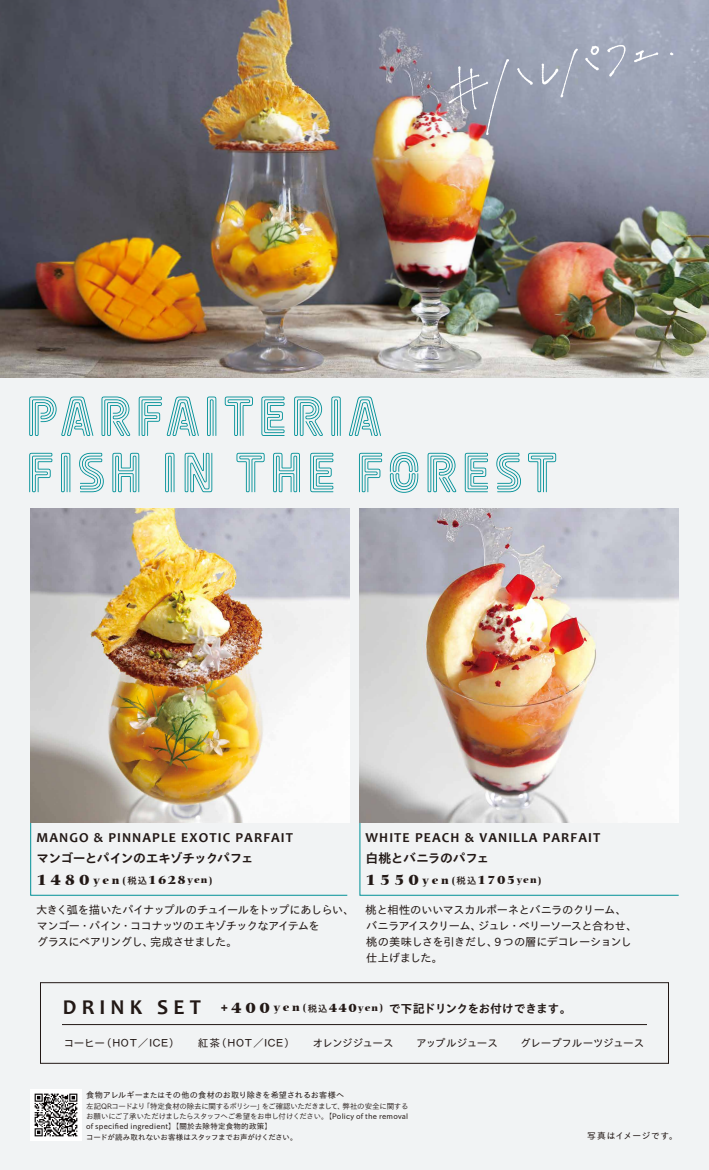
<style>
.page{position:relative;width:709px;height:1170px;background:#fff}
.page>*{position:absolute;margin:0;border:0;box-sizing:border-box;transform-origin:0 0}
.t1{font:700 56.25px/56.2px "Ohm";letter-spacing:.09em;color:#009097}
.t2{font:700 13.75px "Candara";letter-spacing:.08em;color:#221815}
.t3{font:700 12.88px "TB Go Pro";letter-spacing:-.05em;color:#221815}
.t4{font:700 12.88px "TB Go Pro";letter-spacing:-.03em;color:#221815}
.t5{font:700 12px "TB Go Pro";letter-spacing:-.065em;color:#221815}
.t6{font:11.25px/16.2px "TB Go Pro";letter-spacing:-.05em;color:#221815}
.t7{font:900 10.88px "Carmina BT";letter-spacing:.24em;color:#221815}
.t8{font:10.62px "TB Go Pro";letter-spacing:-.06em;color:#221815}
.t9{font:8.75px "TB Go Pro";letter-spacing:.065em;color:#221815}
.t10{font:8.12px "TB Go Pro";letter-spacing:.005em;color:#221815}
.t11{font:7.5px/10.2px "TB Go Pro";letter-spacing:.02em;color:#221815}
.s1{font-size:15.62px}
.s2{font-family:"TB Go Std";font-weight:600;font-size:9.38px}
.s3{font-size:12.5px}
.s4{font-size:9.38px}
.s5{font-family:"Candara";font-size:21.25px}
.s6{font-family:"Carmina BT";font-weight:900;font-size:10.25px}
.s7{font-family:"Carmina BT";font-weight:900;font-size:15.62px}
.s8{font-family:"Carmina BT";font-weight:900;font-size:10.88px}
.s9{font-family:"Carmina BT";font-weight:900;font-size:12.5px}
.s10{font-size:7.5px}
.s11{font-weight:300}
</style>
<div class="page">
<div style="left:0;top:0;width:709px;height:1169px;background:#f1f3f4"></div>
<img style="left:0;top:0;width:709px;height:377px">
<div style="left:40px;top:982px;width:629px;height:81px;border:1px solid #221815"></div>
<hr style="left:62px;top:1024px;width:585px;height:1px;background:#221815">
<img style="left:31px;top:1089px;width:51px;height:51px">
<svg style="left:359px;top:812px;width:320px;height:84px"></svg>
<svg style="left:30px;top:812px;width:318px;height:84px"></svg>
<img style="left:31px;top:508px;width:318px;height:314px">
<img style="left:360px;top:508px;width:318px;height:314px">
<img style="left:423px;top:1px;width:279px;height:168px">
<h1 class="t1" style="left:27px;top:388px;width:532px">PARFAITERIA<br>FISH IN THE FOREST</h1>
<h2 class="t2" style="left:36px;top:829px;width:258px">MANGO &amp; PINNAPLE EXOTIC PARFAIT</h2>
<h2 class="t2" style="left:365px;top:829px;width:236px">WHITE PEACH &amp; VANILLA PARFAIT</h2>
<h3 class="t3" style="left:36px;top:847px;width:219px">マンゴーとパインのエキゾチックパフェ</h3>
<h3 class="t4" style="left:365px;top:847px;width:125px">白桃とバニラのパフェ</h3>
<h3 class="t7" style="left:36px;top:873px;width:178px"><span class="s1">148 0</span> yen (<span class="s2">税込</span><span class="s3">1628</span><span class="s4">yen</span>)</h3>
<h3 class="t7" style="left:365px;top:873px;width:178px"><span class="s1">1550</span> yen (<span class="s2">税込</span><span class="s3">1705</span><span class="s4">yen</span>)</h3>
<h3 class="t6" style="left:36px;top:900px;width:320px">大きく弧を描いたパイナップルのチュイールをトップにあしらい、マンゴー・パイン・ココナッツのエキゾチックなアイテムを<br>グラスにペアリングし、完成させました。</h3>
<h3 class="t6" style="left:365px;top:900px;width:273px">桃と相性のいいマスカルポーネとバニラのクリーム、バニラアイスクリーム、ジュレ・ベリーソースと合わせ、桃の美味しさを引きだし、9 つの層にデコレーションし仕上げました。</h3>
<h3 class="t5" style="left:63px;top:998px;width:510px"><span class="s5">DRINK SET</span> <span class="s6">+</span> <span class="s7">400</span> <span class="s8">yen (</span><span class="s2">税込</span><span class="s9">440</span><sup>yen</sup><span class="s8">)</span> で下記ドリンクをお付けできます。</h3>
<h3 class="t8" style="left:64px;top:1033px;width:582px">コーヒー（ＨＯＴ／ＩＣＥ）　　紅茶（ＨＯＴ／ＩＣＥ）　　オレンジジュース　　アップルジュース　　グレープフルーツジュース</h3>
<p class="t10" style="left:86px;top:1088px;width:260px">食物アレルギー<span class="s10">または</span>その他の食材のお取り除きを希望されるお客様へ</p>
<p class="t11" style="left:86px;top:1100px;width:324px"><span class="s11">左記QRコードより「特定食材の除去に関するポリシー」をご確認いただきまして、弊社の安全に関するお願いにご了承いただけましたらスタッフへご希望をお申し付けください。</span>【Policy of the removal of specified ingredient】【關於去除特定食物的政策】<br>コードが読み取れないお客様はスタッフまでお声がけください。</p>
<p class="t9" style="left:587px;top:1128px;width:92px">写真はイメージです。</p>
</div>
